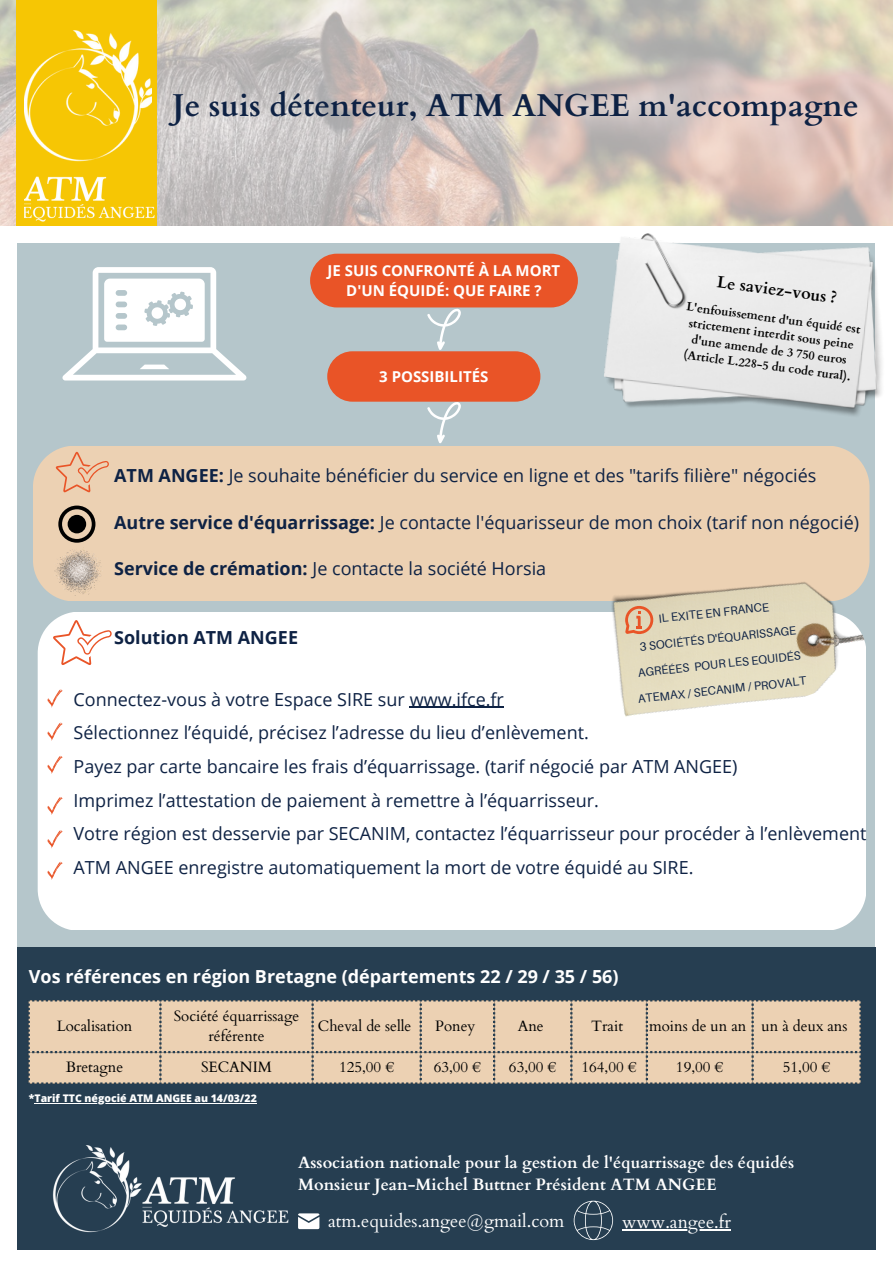
<style>
.page{position:relative;width:893px;height:1264px;background:#fff}
.page>*{position:absolute;margin:0;border:0;box-sizing:border-box;transform-origin:0 0}
.t1{font:700 31.65px "Cardo";color:#0e2244}
.t2{font:18px/33.8px "Open Sans";color:#0e2244}
.t3{font:700 18px "Open Sans";color:#fff}
.t4{font:18px "Cardo";color:#fff}
.t5{font:700 18px "Open Sans";color:#0e2244}
.t6{font:700 16.5px/22.5px "Cardo";color:#fff}
.t7{font:700 16.5px "Cardo";color:#000}
.t8{font:15px/20.2px "Cardo";color:#000;text-align:center}
.t9{font:700 15px/20.2px "Open Sans";color:#fff;text-align:center}
.t10{font:700 12px/16px "Cardo";color:#000;text-align:center}
.t11{font:11.85px/25.8px "Aileron";color:#0e2244;text-align:center}
.t12{font:800 10.5px "Open Sans";color:#fff}
.s1{font-weight:700}
</style>
<div class="page">
<div style="left:17px;top:243px;width:857px;height:704px;background:#b5c6cb"></div>
<div style="left:327px;top:351px;width:213px;height:50px;background:#e95427;border-radius:25px"></div>
<img style="left:0;top:0;width:892px;height:225px">
<img style="left:600px;top:215px;width:292px;height:221px">
<div style="left:310px;top:254px;width:268px;height:53px;background:#e95427;border-radius:27px"></div>
<div style="left:33px;top:446px;width:836px;height:154px;background:#ecd1b3"></div>
<svg style="left:55px;top:452px;width:54px;height:40px;background:#ebc0a0"></svg>
<svg style="left:58px;top:505px;width:37px;height:37px"></svg>
<img style="left:54px;top:547px;width:48px;height:48px">
<svg style="left:62px;top:267px;width:185px;height:113px"></svg>
<div style="left:38px;top:612px;width:828px;height:317px;background:#fff"></div>
<svg style="left:52px;top:620px;width:60px;height:45px;background:#fbe8e2"></svg>
<svg style="left:47px;top:689px;width:16px;height:18px"></svg>
<svg style="left:47px;top:722px;width:16px;height:18px"></svg>
<svg style="left:47px;top:756px;width:16px;height:18px"></svg>
<svg style="left:47px;top:797px;width:16px;height:18px"></svg>
<svg style="left:47px;top:830px;width:16px;height:18px"></svg>
<img style="left:577px;top:515px;width:298px;height:245px">
<svg style="left:625px;top:606px;width:28px;height:28px"></svg>
<div style="left:17px;top:947px;width:858px;height:302px;background:#263e51"></div>
<svg style="left:427px;top:308px;width:34px;height:42px"></svg>
<svg style="left:427px;top:401px;width:34px;height:42px"></svg>
<svg style="left:28px;top:1000px;width:833px;height:84px;background:#dfc7ac"></svg>
<div style="left:17px;top:0;width:140px;height:225px;background:#f6c604"></div>
<img style="left:24px;top:30px;width:127px;height:132px">
<img style="left:25px;top:176px;width:130px;height:50px">
<svg style="left:47px;top:861px;width:16px;height:18px"></svg>
<img style="left:52px;top:1145px;width:237px;height:88px">
<svg style="left:298px;top:1213px;width:21px;height:16px"></svg>
<svg style="left:573px;top:1200px;width:40px;height:39px"></svg>
<hr style="left:35px;top:1102px;width:222px;height:1px;background:#fff">
<hr style="left:622px;top:1229px;width:109px;height:1px;background:#fff">
<hr style="left:410px;top:706px;width:94px;height:1px;background:#0e2244">
<h1 class="t1" style="left:172px;top:85px;width:687px">Je suis détenteur, ATM ANGEE m'accompagne</h1>
<p class="t9" style="left:327px;top:260px;width:234px">JE SUIS CONFRONTÉ À LA MORT<br>D'UN ÉQUIDÉ: QUE FAIRE ?</p>
<p class="t9" style="left:379px;top:366px;width:111px">3 POSSIBILITÉS</p>
<p class="t7" style="left:718px;top:270px;width:122px;rotate:8deg">Le saviez-vous ?</p>
<p class="t10" style="left:687px;top:298px;width:177px;rotate:8deg">L'enfouissement d'un équidé est strictement interdit sous peine d'une amende de 3 750 euros (Article L.228-5 du code rural).</p>
<p class="t2" style="left:114px;top:458px;width:703px"><span class="s1">ATM ANGEE:</span> Je souhaite bénéficier du service en ligne et des "tarifs filière" négociés</p>
<p class="t2" style="left:114px;top:504px;width:746px"><span class="s1">Autre service d'équarrissage:</span> Je contacte l'équarisseur de mon choix (tarif non négocié)</p>
<p class="t2" style="left:114px;top:551px;width:433px"><span class="s1">Service de crémation:</span> Je contacte la société Horsia</p>
<p class="t11" style="left:628px;top:608px;width:171px;rotate:-6deg">IL EXITE EN FRANCE<br>3 SOCIÉTÉS D'ÉQUARISSAGE<br>AGRÉÉES POUR LES EQUIDÉS<br>ATEMAX / SECANIM / PROVALT</p>
<p class="t5" style="left:114px;top:624px;width:185px">Solution ATM ANGEE</p>
<p class="t2" style="left:74px;top:681px;width:794px">Connectez-vous à votre Espace SIRE sur www.ifce.fr<br>Sélectionnez l’équidé, précisez l’adresse du lieu d’enlèvement.<br>Payez par carte bancaire les frais d’équarrissage. (tarif négocié par ATM ANGEE)<br>Imprimez l’attestation de paiement à remettre à l’équarrisseur.<br>Votre région est desservie par SECANIM, contactez l’équarrisseur pour procéder à l’enlèvement ATM ANGEE enregistre automatiquement la mort de votre équidé au SIRE.</p>
<p class="t3" style="left:29px;top:963px;width:591px">Vos références en région Bretagne (départements 22 / 29 / 35 / 56)</p>
<p class="t8" style="left:57px;top:1015px;width:77px">Localisation</p>
<p class="t8" style="left:174px;top:1005px;width:127px">Société équarrissage référente</p>
<p class="t8" style="left:318px;top:1015px;width:95px">Cheval de selle</p>
<p class="t8" style="left:435px;top:1015px;width:42px">Poney</p>
<p class="t8" style="left:517px;top:1015px;width:28px">Ane</p>
<p class="t8" style="left:591px;top:1015px;width:33px">Trait</p>
<p class="t8" style="left:649px;top:1015px;width:200px">moins de un an un à deux ans</p>
<p class="t8" style="left:66px;top:1057px;width:59px">Bretagne</p>
<p class="t8" style="left:201px;top:1057px;width:72px">SECANIM</p>
<p class="t8" style="left:339px;top:1057px;width:57px">125,00 €</p>
<p class="t8" style="left:433px;top:1057px;width:49px">63,00 €</p>
<p class="t8" style="left:509px;top:1057px;width:49px">63,00 €</p>
<p class="t8" style="left:581px;top:1057px;width:57px">164,00 €</p>
<p class="t8" style="left:676px;top:1057px;width:49px">19,00 €</p>
<p class="t8" style="left:782px;top:1057px;width:49px">51,00 €</p>
<p class="t12" style="left:29px;top:1090px;width:229px">*Tarif TTC négocié ATM ANGEE au 14/03/22</p>
<p class="t6" style="left:298px;top:1151px;width:497px">Association nationale pour la gestion de l'équarrissage des équidés<br>Monsieur Jean-Michel Buttner Président ATM ANGEE</p>
<p class="t4" style="left:328px;top:1209px;width:238px">atm.equides.angee@gmail.com</p>
<p class="t4" style="left:622px;top:1210px;width:110px">www.angee.fr</p>
</div>
